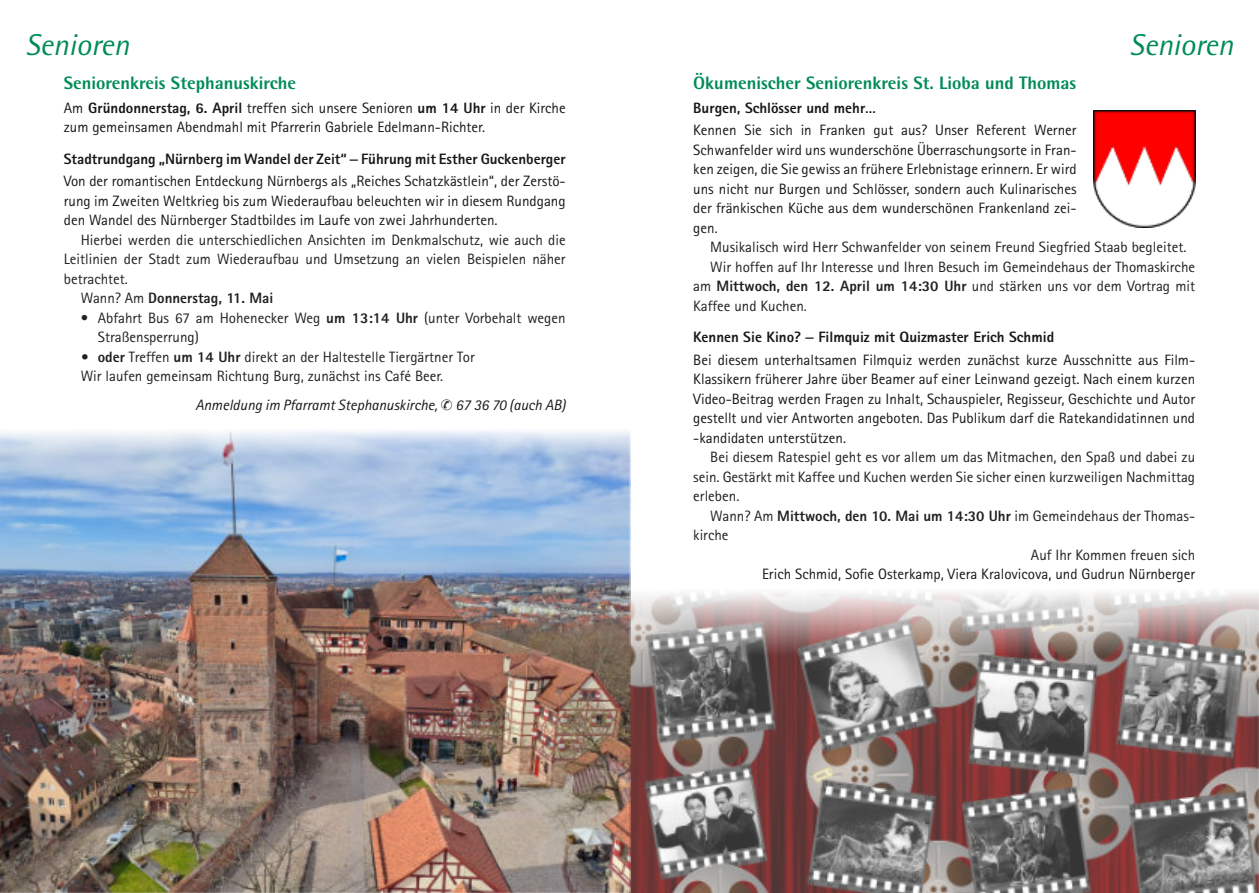
<style>
.page{position:relative;width:1259px;height:893px;background:#fff}
.page>*{position:absolute;margin:0;border:0;box-sizing:border-box;transform-origin:0 0}
.t1{font:italic 30px "Rotis Semi Sans Std";color:#008c57}
.t2{font:800 18px "Rotis Semi Sans Std";color:#008c57}
.t3{font:15px/19.5px "Rotis Sans Serif Std";color:#181715}
.t4{font:15px/19.5px "Rotis Sans Serif Std";color:#221f20}
.t5{font:15px/19.5px "Rotis Sans Serif Std";color:#171716}
.t6{font:italic 15px "Rotis Sans Serif Std";color:#181715}
.t7{font:800 15px "Rotis Sans Serif Std";color:#181715}
.t8{font:800 15px "Rotis Sans Serif Std";color:#221f20}
.s1{font-weight:800}
.s2{font-family:"Arial"}
.s3{font-weight:400}
.s4{color:#221f20}
</style>
<div class="page">
<img style="left:630px;top:588px;width:629px;height:305px">
<img style="left:0;top:431px;width:630px;height:462px">
<img style="left:1093px;top:110px;width:102px;height:117px">
<h1 class="t1" style="left:26px;top:33px;width:105px">Senioren</h1>
<h1 class="t1" style="left:1129px;top:33px;width:105px">Senioren</h1>
<p class="t2" style="left:693px;top:76px;width:384px">Ökumenischer Seniorenkreis St. Lioba und Thomas</p>
<p class="t7" style="left:693px;top:102px;width:184px">Burgen, Schlösser und mehr…</p>
<p class="t3" style="left:693px;top:122px;width:385px;text-align:justify">Kennen Sie sich in Franken gut aus? Unser Referent Werner Schwanfelder wird uns wunderschöne Überraschungsorte in Fran&shy;ken zeigen, die Sie gewiss an frühere Erlebnistage erinnern. Er wird uns nicht nur Burgen und Schlösser, sondern auch Kulinarisches der fränkischen Küche aus dem wunderschönen Frankenland zei&shy;gen.</p>
<p class="t4" style="left:710px;top:239px;width:477px">Musikalisch wird Herr Schwanfelder von seinem Freund Siegfried Staab begleitet.</p>
<p class="t4" style="left:710px;top:259px;width:486px">Wir hoffen auf Ihr Interesse und Ihren Besuch im Gemeindehaus der Thomaskirche</p>
<p class="t4" style="left:693px;top:278px;width:503px">am <span class="s1">Mittwoch, den 12. April um 14:30 Uhr</span> und stärken uns vor dem Vortrag mit</p>
<p class="t4" style="left:693px;top:298px;width:115px">Kaffee und Kuchen.</p>
<p class="t3" style="left:693px;top:328px;width:503px;line-height:22.5px"><span class="s1">Kennen Sie Kino?</span> <span class="s2">‒</span> <span class="s1">Filmquiz mit Quizmaster Erich Schmid<br></span>Bei diesem unterhaltsamen Filmquiz werden zunächst kurze Ausschnitte aus Film-</p>
<p class="t3" style="left:693px;top:371px;width:503px;text-align:justify">Klassikern früherer Jahre über Beamer auf einer Leinwand gezeigt. Nach einem kurzen Video-Beitrag werden Fragen zu Inhalt, Schauspieler, Regisseur, Geschichte und Autor gestellt und vier Antworten angeboten. Das Publikum darf die Ratekandidatinnen und -kandidaten unterstützen.</p>
<p class="t4" style="left:693px;top:449px;width:503px;text-align:justify;text-indent:17px">Bei diesem Ratespiel geht es vor allem um das Mitmachen, den Spaß und dabei zu sein. Gestärkt mit Kaffee und Kuchen werden Sie sicher einen kurzweiligen Nachmittag erleben.</p>
<p class="t4" style="left:710px;top:508px;width:486px">Wann? Am <span class="s1">Mittwoch, den 10. Mai um 14:30 Uhr</span> im Gemeindehaus der Thomas-</p>
<p class="t4" style="left:693px;top:527px;width:37px">kirche</p>
<p class="t4" style="left:1031px;top:547px;width:166px">Auf Ihr Kommen freuen sich</p>
<p class="t3" style="left:762px;top:566px;width:435px">Erich Schmid, Sofie Osterkamp, Viera Kralovicova, und Gudrun Nürnberger</p>
<p class="t2" style="left:64px;top:76px;width:234px">Seniorenkreis Stephanuskirche</p>
<p class="t5" style="left:64px;top:100px;width:503px">Am <span class="s1">Gründonnerstag, 6. April</span> treffen sich unsere Senioren <span class="s1">um 14 Uhr</span> in der Kirche zum gemeinsamen Abendmahl mit Pfarrerin Gabriele Edelmann-Richter.</p>
<p class="t3" style="left:64px;top:149px;width:503px;line-height:22.5px"><span class="s1">Stadtrundgang „Nürnberg im Wandel der Zeit“</span> <span class="s2">‒</span> <span class="s1">Führung mit Esther Guckenberger<br></span>Von der romantischen Entdeckung Nürnbergs als „Reiches Schatzkästlein“, der Zerstö-</p>
<p class="t3" style="left:64px;top:193px;width:503px">rung im Zweiten Weltkrieg bis zum Wiederaufbau beleuchten wir in diesem Rundgang den Wandel des Nürnberger Stadtbildes im Laufe von zwei Jahrhunderten.</p>
<p class="t4" style="left:81px;top:232px;width:486px">Hierbei werden die unterschiedlichen Ansichten im Denkmalschutz, wie auch die</p>
<p class="t4" style="left:64px;top:251px;width:503px">Leitlinien der Stadt zum Wiederaufbau und Umsetzung an vielen Beispielen näher</p>
<p class="t4" style="left:64px;top:271px;width:66px">betrachtet.</p>
<p class="t8" style="left:81px;top:293px;width:194px"><span class="s3">Wann? Am</span> Donnerstag, 11. Mai</p>
<p class="t4" style="left:98px;top:310px;width:469px;text-indent:-17px">• Abfahrt Bus 67 am Hohenecker Weg <span class="s1">um 13:14 Uhr</span> (unter Vorbehalt wegen<br>Straßensperrung)</p>
<p class="t4" style="left:81px;top:349px;width:395px"><span class="s1">• oder</span> Treffen <span class="s1">um 14 Uhr</span> direkt an der Haltestelle Tiergärtner Tor<br>Wir laufen gemeinsam Richtung Burg, zunächst ins Café Beer.</p>
<p class="t6" style="left:195px;top:399px;width:372px">Anmeldung im Pfarramt Stephanuskirche, <span class="s4">✆</span> 67 36 70 (auch AB)</p>
</div>
